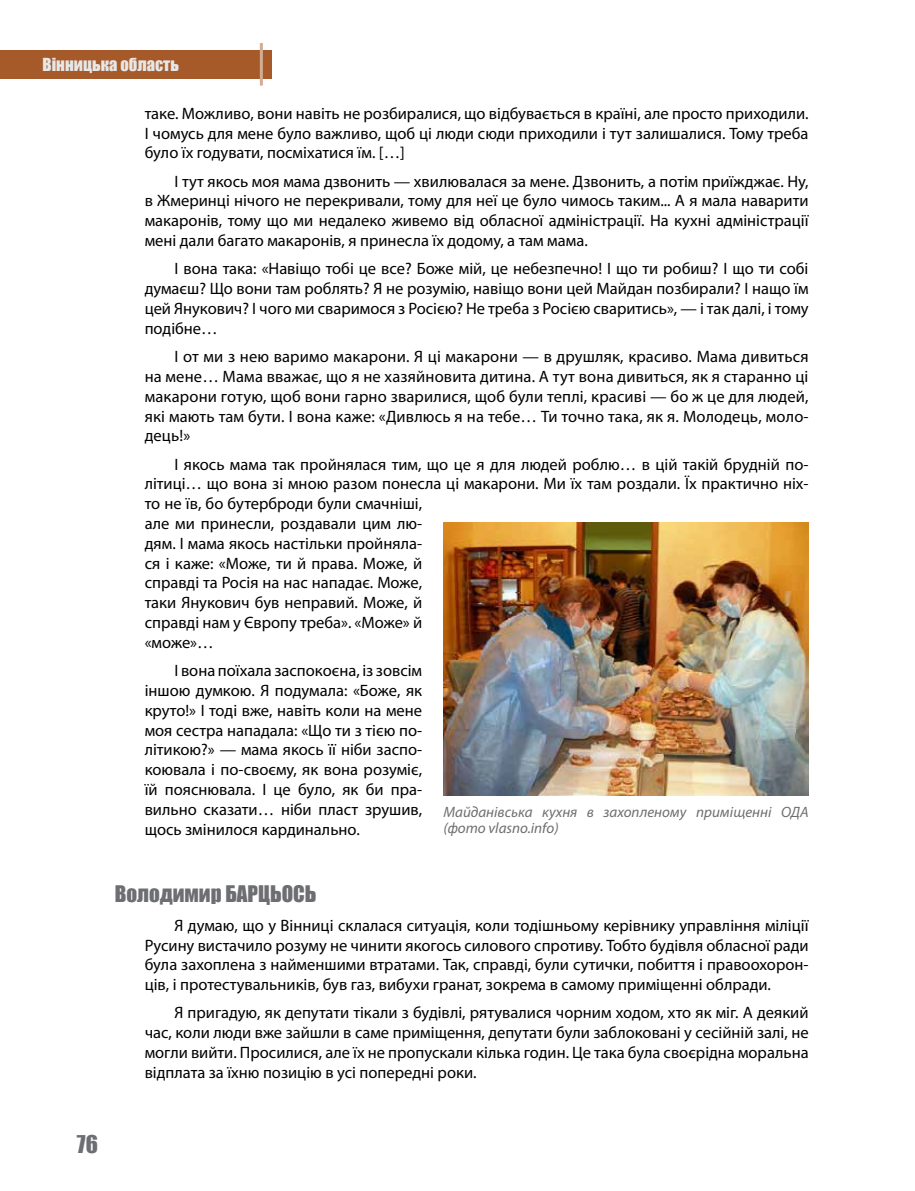
<style>
.page{position:relative;width:915px;height:1191px;background:#fff}
.page>*{position:absolute;margin:0;border:0;box-sizing:border-box;transform-origin:0 0}
.t1{font:22.5px "Impact";color:#6d6e71}
.t2{font:21px "Impact";color:#6d6e71}
.t3{font:16.5px/19.8px "Myriad Pro";color:#000;text-align:justify}
.t4{font:16.5px "Impact";color:#e6e7e8}
.t5{font:italic 15px/16.5px "Myriad Pro";color:#6d6e71}
</style>
<div class="page">
<div style="left:0;top:50px;width:271px;height:28px;background:#a75a29"></div>
<hr style="left:260px;top:43px;width:3px;height:43px;background:#d3ac94">
<img style="left:443px;top:522px;width:365px;height:274px">
<p class="t4" style="left:43px;top:52px;width:138px">Вінницька область</p>
<p class="t3" style="left:145px;top:103px;width:665px">таке. Можливо, вони навіть не розбиралися, що відбувається в країні, але просто приходили.<br>І чомусь для мене було важливо, щоб ці люди сюди приходили і тут залишалися. Тому треба було їх годувати, посміхатися їм. […]</p>
<p class="t3" style="left:145px;top:171px;width:665px;text-indent:30px">І тут якось моя мама дзвонить — хвилювалася за мене. Дзвонить, а потім приїжджає. Ну, в Жмеринці нічого не перекривали, тому для неї це було чимось таким... А я мала наварити макаронів, тому що ми недалеко живемо від обласної адміністрації. На кухні адміністрації мені дали багато макаронів, я принесла їх додому, а там мама.</p>
<p class="t3" style="left:145px;top:259px;width:665px;text-indent:30px">І вона така: «Навіщо тобі це все? Боже мій, це небезпечно! І що ти робиш? І що ти собі думаєш? Що вони там роблять? Я не розумію, навіщо вони цей Майдан позбирали? І нащо їм цей Янукович? І чого ми сваримося з Росією? Не треба з Росією сваритись», — і так далі, і тому подібне…</p>
<p class="t3" style="left:145px;top:346px;width:665px;text-indent:30px">І от ми з нею варимо макарони. Я ці макарони — в друшляк, красиво. Мама дивиться на мене… Мама вважає, що я не хазяйновита дитина. А тут вона дивиться, як я старанно ці макарони готую, щоб вони гарно зварилися, щоб були теплі, красиві — бо ж це для людей, які мають там бути. І вона каже: «Дивлюсь я на тебе… Ти точно така, як я. Молодець, моло&shy;дець!»</p>
<p class="t3" style="left:145px;top:454px;width:665px;text-align:left;text-indent:30px">І якось мама так пройнялася тим, що це я для людей роблю… в цій такій брудній по&shy;літиці… що вона зі мною разом понесла ці макарони. Ми їх там роздали. Їх практично ніх&shy;то не їв, бо бутерброди були смачніші,<br>але ми принесли, роздавали цим лю-<br>дям. І мама якось настільки пройняла-<br>ся і каже: «Може, ти й права. Може, й<br>справді та Росія на нас нападає. Може,<br>таки Янукович був неправий. Може, й<br>справді нам у Європу треба». «Може» й<br>«може»…</p>
<p class="t3" style="left:145px;top:660px;width:279px;text-indent:30px">І вона поїхала заспокоєна, із зовсім іншою думкою. Я подумала: «Боже, як круто!» І тоді вже, навіть коли на мене моя сестра нападала: «Що ти з тією по&shy;літикою?» — мама якось її ніби заспо&shy;коювала і по-своєму, як вона розуміє, їй пояснювала. І це було, як би пра&shy;вильно сказати… ніби пласт зрушив, щось змінилося кардинально.</p>
<p class="t5" style="left:443px;top:803px;width:366px">Майданівська кухня в захопленому приміщенні ОДА (фото vlasno.info)</p>
<p class="t2" style="left:115px;top:878px;width:203px">Володимир БАРЦЬОСЬ</p>
<p class="t3" style="left:145px;top:915px;width:665px;text-indent:30px">Я думаю, що у Вінниці склалася ситуація, коли тодішньому керівнику управління міліції Русину вистачило розуму не чинити якогось силового спротиву. Тобто будівля обласної ради була захоплена з найменшими втратами. Так, справді, були сутички, побиття і правоохорон&shy;ців, і протестувальників, був газ, вибухи гранат, зокрема в самому приміщенні облради.</p>
<p class="t3" style="left:145px;top:1002px;width:665px;text-indent:30px">Я пригадую, як депутати тікали з будівлі, рятувалися чорним ходом, хто як міг. А деякий час, коли люди вже зайшли в саме приміщення, депутати були заблоковані у сесійній залі, не могли вийти. Просилися, але їх не пропускали кілька годин. Це така була своєрідна моральна відплата за їхню позицію в усі попередні роки.</p>
<h1 class="t1" style="left:77px;top:1127px;width:23px">76</h1>
</div>
